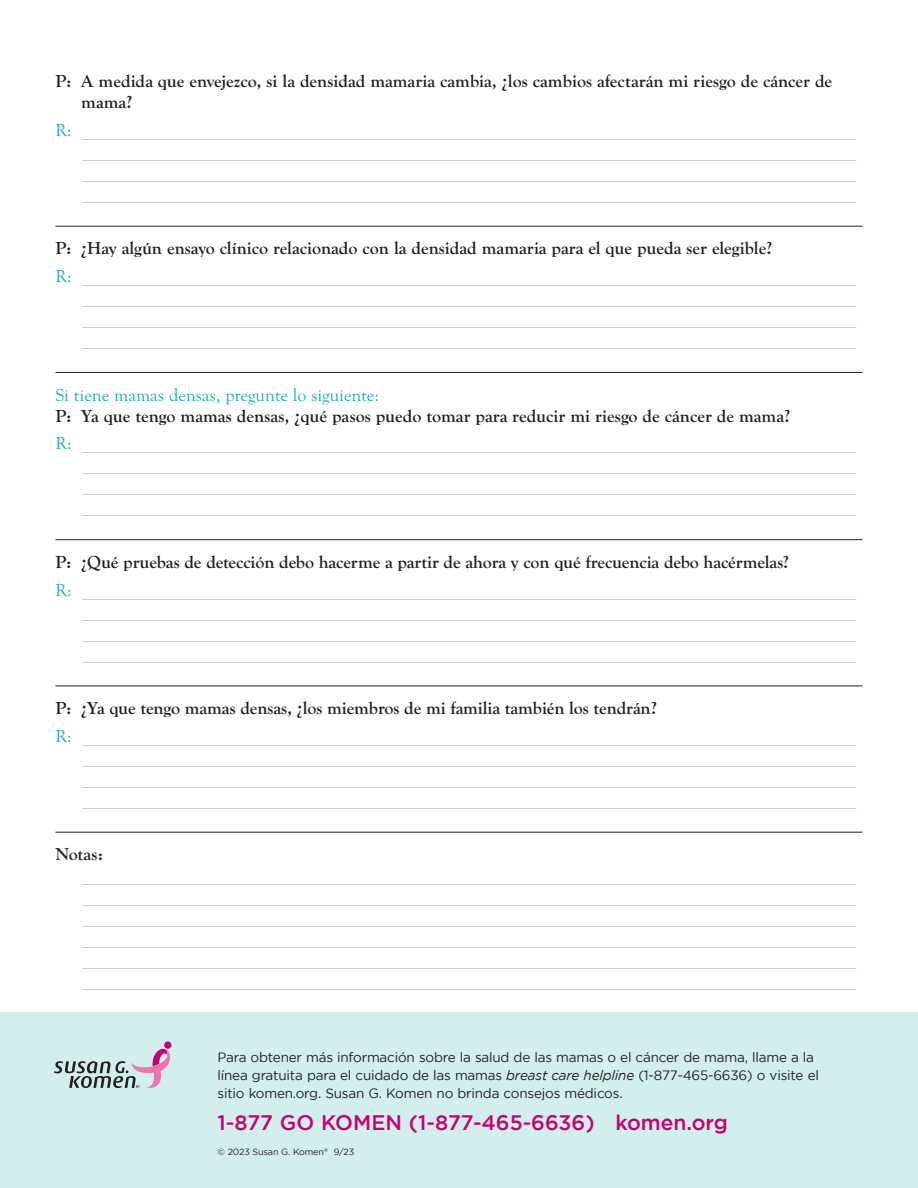
<style>
.page{position:relative;width:918px;height:1188px;background:#fff}
.page>*{position:absolute;margin:0;border:0;box-sizing:border-box;transform-origin:0 0}
.t1{font:500 21px "Gotham";color:#c60170}
.N_question{font:18px "Times New Roman";color:#bfbebe}
.N_question-2{font:700 18px/21px "Goudy Old Sty";color:#231f20}
.N_question-3{font:18px "Goudy Old Sty";color:#1fafa4}
.t2{font:13.5px/18px "Gotham";letter-spacing:-.015em;color:#231f20}
.t3{font:9px "Gotham";letter-spacing:-.015em;color:#231f20}
.s1{font-family:"Goudy Old Sty";color:#1fafa4}
.s2{font-style:italic}
</style>
<div class="page">
<div style="left:0;top:1012px;width:918px;height:176px;background:#d3efed"></div>
<svg style="left:54px;top:1041px;width:118px;height:48px"></svg>
<hr style="left:56px;top:226px;width:806px;height:1px;background:#231f20">
<hr style="left:56px;top:372px;width:806px;height:1px;background:#231f20">
<hr style="left:56px;top:539px;width:806px;height:1px;background:#231f20">
<hr style="left:56px;top:686px;width:806px;height:1px;background:#231f20">
<hr style="left:56px;top:832px;width:806px;height:1px;background:#231f20">
<p class="N_question-2" style="left:81px;top:71px;width:753px;text-indent:-26px">P: A medida que envejezco, si la densidad mamaria cambia, ¿los cambios afectarán mi riesgo de cáncer de mama?</p>
<p class="N_question" style="left:55px;top:117px;width:803px"><span class="s1">R:</span> ______________________________________________________________________________________</p>
<p class="N_question" style="left:82px;top:138px;width:775px">______________________________________________________________________________________</p>
<p class="N_question" style="left:82px;top:159px;width:775px">______________________________________________________________________________________</p>
<p class="N_question" style="left:82px;top:180px;width:775px">______________________________________________________________________________________</p>
<p class="N_question-2" style="left:56px;top:238px;width:718px">P: ¿Hay algún ensayo clínico relacionado con la densidad mamaria para el que pueda ser elegible?</p>
<p class="N_question" style="left:56px;top:263px;width:802px"><span class="s1">R:</span> ______________________________________________________________________________________</p>
<p class="N_question" style="left:82px;top:284px;width:775px">______________________________________________________________________________________</p>
<p class="N_question" style="left:82px;top:305px;width:775px">______________________________________________________________________________________</p>
<p class="N_question" style="left:82px;top:326px;width:775px">______________________________________________________________________________________</p>
<p class="N_question-3" style="left:56px;top:385px;width:325px">Si tiene mamas densas, pregunte lo siguiente:</p>
<p class="N_question-2" style="left:56px;top:405px;width:736px">P: Ya que tengo mamas densas, ¿qué pasos puedo tomar para reducir mi riesgo de cáncer de mama?</p>
<p class="N_question" style="left:56px;top:431px;width:802px"><span class="s1">R:</span> ______________________________________________________________________________________</p>
<p class="N_question" style="left:82px;top:452px;width:775px">______________________________________________________________________________________</p>
<p class="N_question" style="left:82px;top:473px;width:775px">______________________________________________________________________________________</p>
<p class="N_question" style="left:82px;top:494px;width:775px">______________________________________________________________________________________</p>
<p class="N_question-2" style="left:56px;top:552px;width:735px">P: ¿Qué pruebas de detección debo hacerme a partir de ahora y con qué frecuencia debo hacérmelas?</p>
<p class="N_question" style="left:56px;top:577px;width:802px"><span class="s1">R:</span> ______________________________________________________________________________________</p>
<p class="N_question" style="left:82px;top:598px;width:775px">______________________________________________________________________________________</p>
<p class="N_question" style="left:82px;top:619px;width:775px">______________________________________________________________________________________</p>
<p class="N_question" style="left:82px;top:640px;width:775px">______________________________________________________________________________________</p>
<p class="N_question-2" style="left:56px;top:698px;width:603px">P: ¿Ya que tengo mamas densas, ¿los miembros de mi familia también los tendrán?</p>
<p class="N_question" style="left:56px;top:723px;width:802px"><span class="s1">R:</span> ______________________________________________________________________________________</p>
<p class="N_question" style="left:82px;top:744px;width:775px">______________________________________________________________________________________</p>
<p class="N_question" style="left:82px;top:765px;width:775px">______________________________________________________________________________________</p>
<p class="N_question" style="left:82px;top:786px;width:775px">______________________________________________________________________________________</p>
<p class="N_question-2" style="left:56px;top:844px;width:49px">Notas:</p>
<p class="N_question" style="left:82px;top:863px;width:775px">______________________________________________________________________________________</p>
<p class="N_question" style="left:82px;top:884px;width:775px">______________________________________________________________________________________</p>
<p class="N_question" style="left:82px;top:905px;width:775px">______________________________________________________________________________________</p>
<p class="N_question" style="left:82px;top:926px;width:775px">______________________________________________________________________________________</p>
<p class="N_question" style="left:82px;top:947px;width:775px">______________________________________________________________________________________</p>
<p class="N_question" style="left:82px;top:968px;width:775px">______________________________________________________________________________________</p>
<p class="t2" style="left:218px;top:1048px;width:603px">Para obtener más información sobre la salud de las mamas o el cáncer de mama, llame a la línea gratuita para el cuidado de las mamas <span class="s2">breast care helpline</span> (1-877-465-6636) o visite el sitio komen.org. Susan G. Komen no brinda consejos médicos.</p>
<p class="t1" style="left:218px;top:1110px;width:512px">1-877 GO KOMEN (1-877-465-6636) komen.org</p>
<p class="t3" style="left:218px;top:1147px;width:138px">© 2023 Susan G. Komen<sup>®</sup> 9/23</p>
</div>
